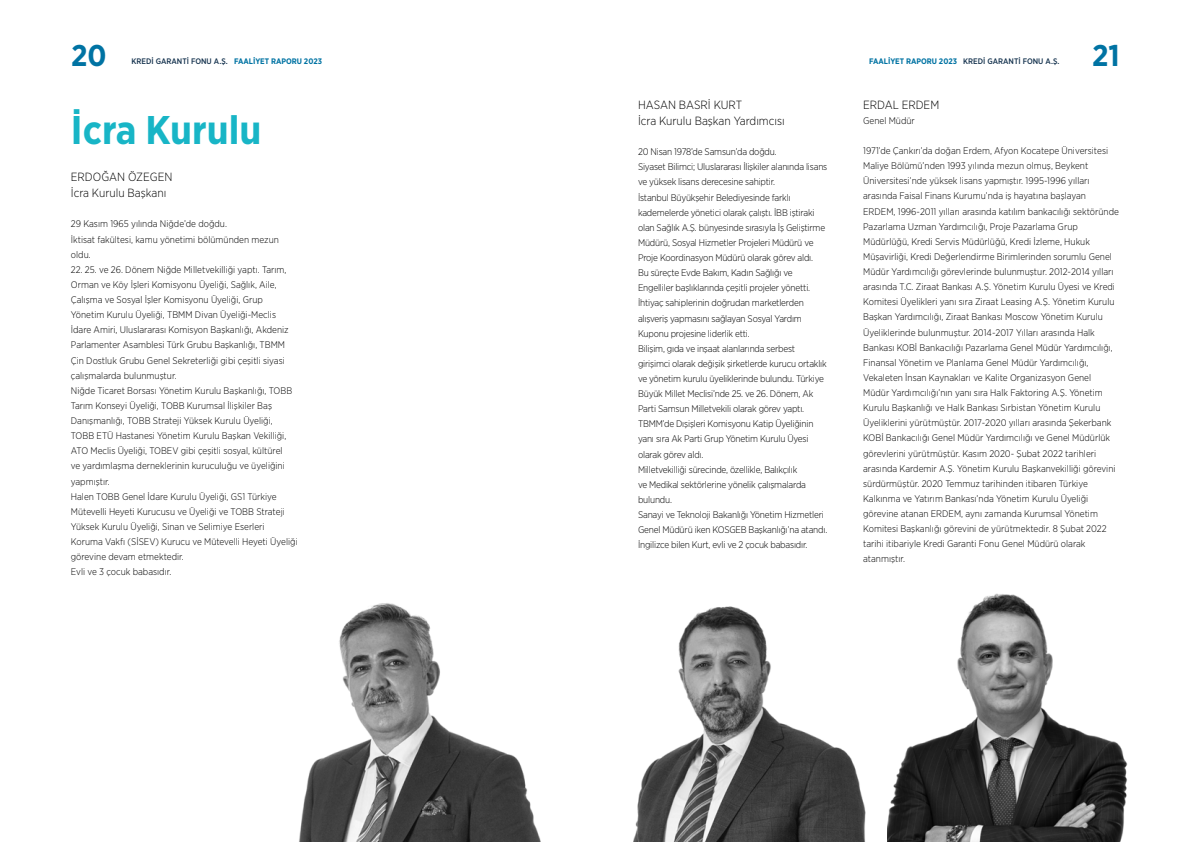
<style>
.page{position:relative;width:1191px;height:842px;background:#fff}
.page>*{position:absolute;margin:0;border:0;box-sizing:border-box;transform-origin:0 0}
.t1{font:700 40px "Gotham Narrow";color:#18b5c6}
.t2{font:700 30px "Gotham Narrow";color:#0073a3}
.t3{font:300 11.9px/16.2px "Gotham Narrow";color:#000}
.t4{font:300 9.6px/15.1px "Gotham Narrow";color:#000}
.t5{font:300 9.6px/15.1px "Gotham Narrow";letter-spacing:-.02em;color:#000}
.t6{font:500 8px "Gotham Narrow";color:#13314d}
.s1{font-weight:700;color:#0073a3}
</style>
<div class="page">
<img style="left:299px;top:603px;width:242px;height:239px">
<img style="left:633px;top:606px;width:233px;height:236px">
<img style="left:887px;top:593px;width:241px;height:249px">
<h2 class="t2" style="left:71px;top:36px;width:37px">20</h2>
<p class="t6" style="left:132px;top:56px;width:192px">KREDİ GARANTİ FONU A.Ş. <span class="s1">FAALİYET RAPORU 2023</span></p>
<p class="t6" style="left:869px;top:56px;width:192px"><span class="s1">FAALİYET RAPORU 2023</span> KREDİ GARANTİ FONU A.Ş.</p>
<h2 class="t2" style="left:1092px;top:36px;width:29px">21</h2>
<h1 class="t1" style="left:71px;top:104px;width:192px">İcra Kurulu</h1>
<p class="t3" style="left:71px;top:168px;width:103px">ERDOĞAN ÖZEGEN<br>İcra Kurulu Başkanı</p>
<p class="t4" style="left:71px;top:216px;width:209px">29 Kasım 1965 yılında Niğde’de doğdu.<br>İktisat fakültesi, kamu yönetimi bölümünden mezun oldu.</p>
<p class="t4" style="left:71px;top:262px;width:228px">22. 25. ve 26. Dönem Niğde Milletvekilliği yaptı. Tarım, Orman ve Köy İşleri Komisyonu Üyeliği, Sağlık, Aile, Çalışma ve Sosyal İşler Komisyonu Üyeliği, Grup Yönetim Kurulu Üyeliği, TBMM Divan Üyeliği-Meclis İdare Amiri, Uluslararası Komisyon Başkanlığı, Akdeniz Parlamenter Asamblesi Türk Grubu Başkanlığı, TBMM Çin Dostluk Grubu Genel Sekreterliği gibi çeşitli siyasi çalışmalarda bulunmuştur.<br>Niğde Ticaret Borsası Yönetim Kurulu Başkanlığı, TOBB Tarım Konseyi Üyeliği, TOBB Kurumsal İlişkiler Baş Danışmanlığı, TOBB Strateji Yüksek Kurulu Üyeliği, TOBB ETÜ Hastanesi Yönetim Kurulu Başkan Vekilliği, ATO Meclis Üyeliği, TOBEV gibi çeşitli sosyal, kültürel<br>ve yardımlaşma derneklerinin kuruculuğu ve üyeliğini yapmıştır.<br>Halen TOBB Genel İdare Kurulu Üyeliği, GS1 Türkiye Mütevelli Heyeti Kurucusu ve Üyeliği ve TOBB Strateji Yüksek Kurulu Üyeliği, Sinan ve Selimiye Eserleri Koruma Vakfı (SİSEV) Kurucu ve Mütevelli Heyeti Üyeliği görevine devam etmektedir.<br>Evli ve 3 çocuk babasıdır.</p>
<p class="t3" style="left:638px;top:96px;width:148px">HASAN BASRİ KURT<br>İcra Kurulu Başkan Yardımcısı</p>
<p class="t5" style="left:638px;top:144px;width:191px">20 Nisan 1978’de Samsun’da doğdu.<br>Siyaset Bilimci; Uluslararası İlişkiler alanında lisans ve yüksek lisans derecesine sahiptir.<br>İstanbul Büyükşehir Belediyesinde farklı kademelerde yönetici olarak çalıştı. İBB iştiraki olan Sağlık A.Ş. bünyesinde sırasıyla İş Geliştirme Müdürü, Sosyal Hizmetler Projeleri Müdürü ve Proje Koordinasyon Müdürü olarak görev aldı.<br>Bu süreçte Evde Bakım, Kadın Sağlığı ve Engelliler başlıklarında çeşitli projeler yönetti.<br>İhtiyaç sahiplerinin doğrudan marketlerden alışveriş yapmasını sağlayan Sosyal Yardım Kuponu projesine liderlik etti.<br>Bilişim, gıda ve inşaat alanlarında serbest girişimci olarak değişik şirketlerde kurucu ortaklık ve yönetim kurulu üyeliklerinde bulundu. Türkiye Büyük Millet Meclisi’nde 25. ve 26. Dönem, Ak Parti Samsun Milletvekili olarak görev yaptı.<br>TBMM’de Dışişleri Komisyonu Katip Üyeliğinin yanı sıra Ak Parti Grup Yönetim Kurulu Üyesi olarak görev aldı.<br>Milletvekilliği sürecinde, özellikle, Balıkçılık<br>ve Medikal sektörlerine yönelik çalışmalarda bulundu.<br>Sanayi ve Teknoloji Bakanlığı Yönetim Hizmetleri Genel Müdürü iken KOSGEB Başkanlığı’na atandı.<br>İngilizce bilen Kurt, evli ve 2 çocuk babasıdır.</p>
<p class="t3" style="left:863px;top:96px;width:78px">ERDAL ERDEM</p>
<p class="t4" style="left:863px;top:113px;width:53px">Genel Müdür</p>
<p class="t4" style="left:863px;top:143px;width:257px">1971’de Çankırı’da doğan Erdem, Afyon Kocatepe Üniversitesi Maliye Bölümü’nden 1993 yılında mezun olmuş, Beykent Üniversitesi’nde yüksek lisans yapmıştır. 1995-1996 yılları arasında Faisal Finans Kurumu’nda iş hayatına başlayan ERDEM, 1996-2011 yılları arasında katılım bankacılığı sektöründe Pazarlama Uzman Yardımcılığı, Proje Pazarlama Grup Müdürlüğü, Kredi Servis Müdürlüğü, Kredi İzleme, Hukuk Müşavirliği, Kredi Değerlendirme Birimlerinden sorumlu Genel Müdür Yardımcılığı görevlerinde bulunmuştur. 2012-2014 yılları arasında T.C. Ziraat Bankası A.Ş. Yönetim Kurulu Üyesi ve Kredi Komitesi Üyelikleri yanı sıra Ziraat Leasing A.Ş. Yönetim Kurulu Başkan Yardımcılığı, Ziraat Bankası Moscow Yönetim Kurulu Üyeliklerinde bulunmuştur. 2014-2017 Yılları arasında Halk Bankası KOBİ Bankacılığı Pazarlama Genel Müdür Yardımcılığı, Finansal Yönetim ve Planlama Genel Müdür Yardımcılığı, Vekaleten İnsan Kaynakları ve Kalite Organizasyon Genel Müdür Yardımcılığı’nın yanı sıra Halk Faktoring A.Ş. Yönetim Kurulu Başkanlığı ve Halk Bankası Sırbistan Yönetim Kurulu Üyeliklerini yürütmüştür. 2017-2020 yılları arasında Şekerbank KOBİ Bankacılığı Genel Müdür Yardımcılığı ve Genel Müdürlük görevlerini yürütmüştür. Kasım 2020- Şubat 2022 tarihleri arasında Kardemir A.Ş. Yönetim Kurulu Başkanvekilliği görevini sürdürmüştür. 2020 Temmuz tarihinden itibaren Türkiye Kalkınma ve Yatırım Bankası’nda Yönetim Kurulu Üyeliği görevine atanan ERDEM, aynı zamanda Kurumsal Yönetim Komitesi Başkanlığı görevini de yürütmektedir. 8 Şubat 2022 tarihi itibariyle Kredi Garanti Fonu Genel Müdürü olarak atanmıştır.</p>
</div>
